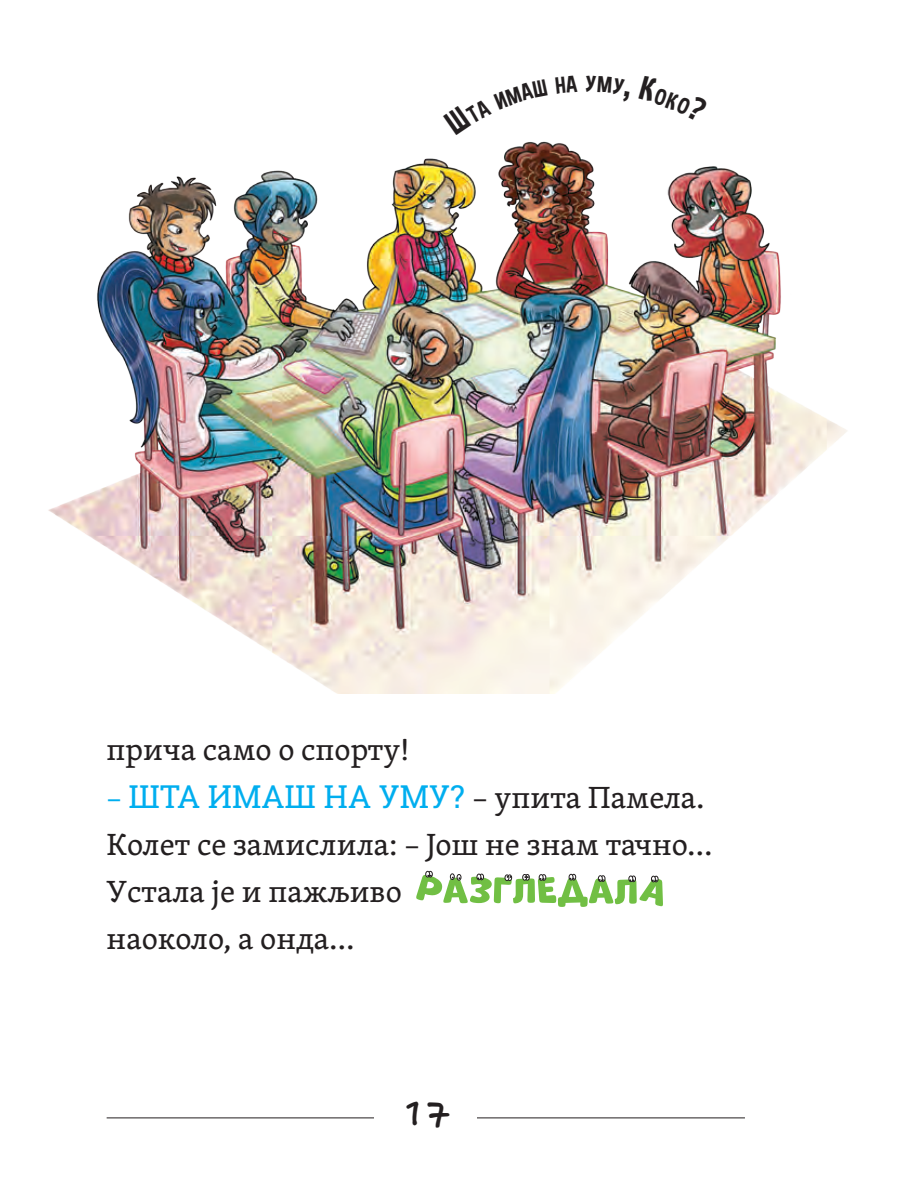
<style>
.page{position:relative;width:905px;height:1186px;background:#fff}
.page>*{position:absolute;margin:0;border:0;box-sizing:border-box;transform-origin:0 0}
.t1{font:45px "HTC Hand";color:#231f20}
.testi{font:31.5px/47.2px "Skolar PE";color:#231f20}
.testi-2{font:31.5px "Roboto Slab";color:#00aeef}
.s1{font-family:"Skolar PE"}
.s2{font-family:"Skolar PE";color:#231f20}
</style>
<div class="page">
<hr style="left:107px;top:1117px;width:637px;height:1px;background:#231f20">
<div style="left:374px;top:1086px;width:102px;height:63px;background:#fff"></div>
<img style="left:48px;top:141px;width:799px;height:552px">
<svg style="left:416px;top:871px;width:246px;height:36px"></svg>
<p class="testi" style="left:107px;top:725px;width:304px">прича само о спорту!</p>
<p class="testi-2" style="left:107px;top:774px;width:599px"><span class="s1">–</span> ШТА ИМАШ НА УМУ? <span class="s2">– упита Памела.</span></p>
<p class="testi" style="left:107px;top:819px;width:607px">Колет се замислила: – Још не знам тачно…</p>
<p class="testi" style="left:107px;top:867px;width:296px">Устала је и пажљиво наоколо, а онда…</p>
<h1 class="t1" style="left:402px;top:1079px;width:48px">17</h1>
</div>
